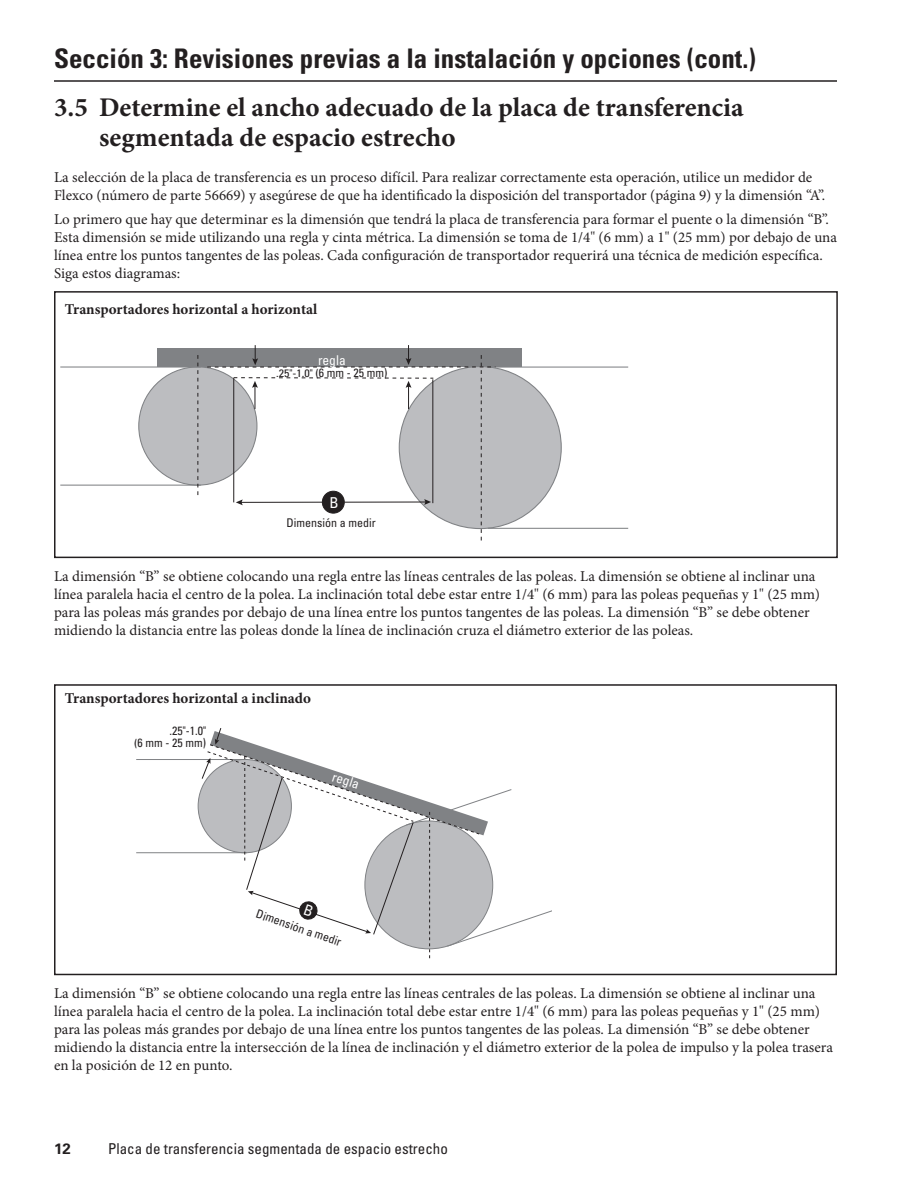
<style>
.page{position:relative;width:918px;height:1188px;background:#fff}
.page>*{position:absolute;margin:0;border:0;box-sizing:border-box;transform-origin:0 0}
.Section_SubHeader{font:700 27px/30px "Minion Pro";color:#231f20}
.Page_Headers{font:700 condensed 27px "Univers LT Std";color:#231f20}
.Body_Copy{font:15px/18px "Minion Pro";color:#231f20}
.Body_Copy-2{font:700 15px "Minion Pro";color:#231f20}
.t1{font:condensed 15px "Univers LT Std";color:#231f20}
.t2{font:700 15px "Univers LT Std";color:#231f20}
.Body_Copy-3{font:condensed 15px "Univers LT Std";color:#fff}
.Body_Copy-4{font:condensed 13.5px "Univers LT Std";color:#fff}
.Body_Copy-5{font:condensed 12px "Univers LT Std";color:#231f20}
.Body_Copy-6{font:condensed 10.8px "Univers LT Std";color:#231f20;scale:1.11 1}
.s1{font-size:12px}
.s2{font-size:10.8px}
</style>
<div class="page">
<hr style="left:54px;top:80px;width:783px;height:2px;background:#231f20">
<div style="left:157px;top:349px;width:365px;height:18px;background:#808285"></div>
<div style="left:399px;top:367px;width:162px;height:162px;background:#bcbdc0;border-radius:50%"></div>
<div style="left:139px;top:367px;width:118px;height:118px;background:#bcbdc0;border-radius:50%"></div>
<hr style="left:60px;top:366px;width:141px;height:2px;background:#808285">
<hr style="left:60px;top:485px;width:141px;height:1px;background:#808285">
<hr style="left:488px;top:367px;width:140px;height:1px;background:#808285">
<hr style="left:488px;top:528px;width:140px;height:1px;background:#808285">
<svg style="left:198px;top:355px;width:1px;height:140px"></svg>
<svg style="left:207px;top:345px;width:288px;height:196px"></svg>
<hr style="left:136px;top:759px;width:111px;height:1px;background:#808285">
<hr style="left:136px;top:852px;width:111px;height:1px;background:#808285">
<div style="left:54px;top:291px;width:784px;height:267px;border:2px solid #231f20"></div>
<div style="left:54px;top:684px;width:783px;height:291px;border:2px solid #231f20"></div>
<svg style="left:201px;top:728px;width:351px;height:231px"></svg>
<p class="Page_Headers" style="left:54px;top:41px;width:703px">Sección 3: Revisiones previas a la instalación y opciones (cont.)</p>
<p class="Section_SubHeader" style="left:99px;top:92px;width:646px;text-indent:-45px">3.5 Determine el ancho adecuado de la placa de transferencia segmentada de espacio estrecho</p>
<p class="Body_Copy" style="left:54px;top:168px;width:773px">La selección de la placa de transferencia es un proceso difícil. Para realizar correctamente esta operación, utilice un medidor de<br>Flexco (número de parte 56669) y asegúrese de que ha identificado la disposición del transportador (página 9) y la dimensión “A”.</p>
<p class="Body_Copy" style="left:54px;top:211px;width:785px">Lo primero que hay que determinar es la dimensión que tendrá la placa de transferencia para formar el puente o la dimensión “B”.<br>Esta dimensión se mide utilizando una regla y cinta métrica. La dimensión se toma de 1/4" (6 mm) a 1" (25 mm) por debajo de una línea entre los puntos tangentes de las poleas. Cada configuración de transportador requerirá una técnica de medición específica.<br>Siga estos diagramas:</p>
<p class="Body_Copy-2" style="left:65px;top:299px;width:254px">Transportadores horizontal a horizontal</p>
<p class="Body_Copy-4" style="left:318px;top:352px;width:29px">regla</p>
<p class="Body_Copy-6" style="left:276px;top:366px;width:102px">.25"-1.0" (<span class="s1">6 mm - 25 mm)</span></p>
<p class="Body_Copy-3" style="left:329px;top:493px;width:11px">B</p>
<p class="Body_Copy-5" style="left:286px;top:515px;width:91px">Dimensión a medir</p>
<p class="Body_Copy" style="left:54px;top:567px;width:768px">La dimensión “B” se obtiene colocando una regla entre las líneas centrales de las poleas. La dimensión se obtiene al inclinar una línea paralela hacia el centro de la polea. La inclinación total debe estar entre 1/4" (6 mm) para las poleas pequeñas y 1" (25 mm) para las poleas más grandes por debajo de una línea entre los puntos tangentes de las poleas. La dimensión “B” se debe obtener midiendo la distancia entre las poleas donde la línea de inclinación cruza el diámetro exterior de las poleas.</p>
<p class="Body_Copy-2" style="left:65px;top:688px;width:248px">Transportadores horizontal a inclinado</p>
<p class="Body_Copy-5" style="left:169px;top:723px;width:38px">.25"-1.0"</p>
<p class="Body_Copy-5" style="left:134px;top:735px;width:73px"><span class="s2">(</span>6 mm - 25 mm)</p>
<p class="Body_Copy-4" style="left:335px;top:768px;width:29px;rotate:18deg">regla</p>
<p class="Body_Copy-5" style="left:259px;top:906px;width:91px;rotate:19deg">Dimensión a medir</p>
<p class="Body_Copy" style="left:54px;top:984px;width:781px">La dimensión “B” se obtiene colocando una regla entre las líneas centrales de las poleas. La dimensión se obtiene al inclinar una línea paralela hacia el centro de la polea. La inclinación total debe estar entre 1/4" (6 mm) para las poleas pequeñas y 1" (25 mm) para las poleas más grandes por debajo de una línea entre los puntos tangentes de las poleas. La dimensión “B” se debe obtener midiendo la distancia entre la intersección de la línea de inclinación y el diámetro exterior de la polea de impulso y la polea trasera en la posición de 12 en punto.</p>
<p class="t2" style="left:54px;top:1140px;width:18px">12</p>
<p class="t1" style="left:108px;top:1139px;width:341px">Placa de transferencia segmentada de espacio estrecho</p>
</div>
